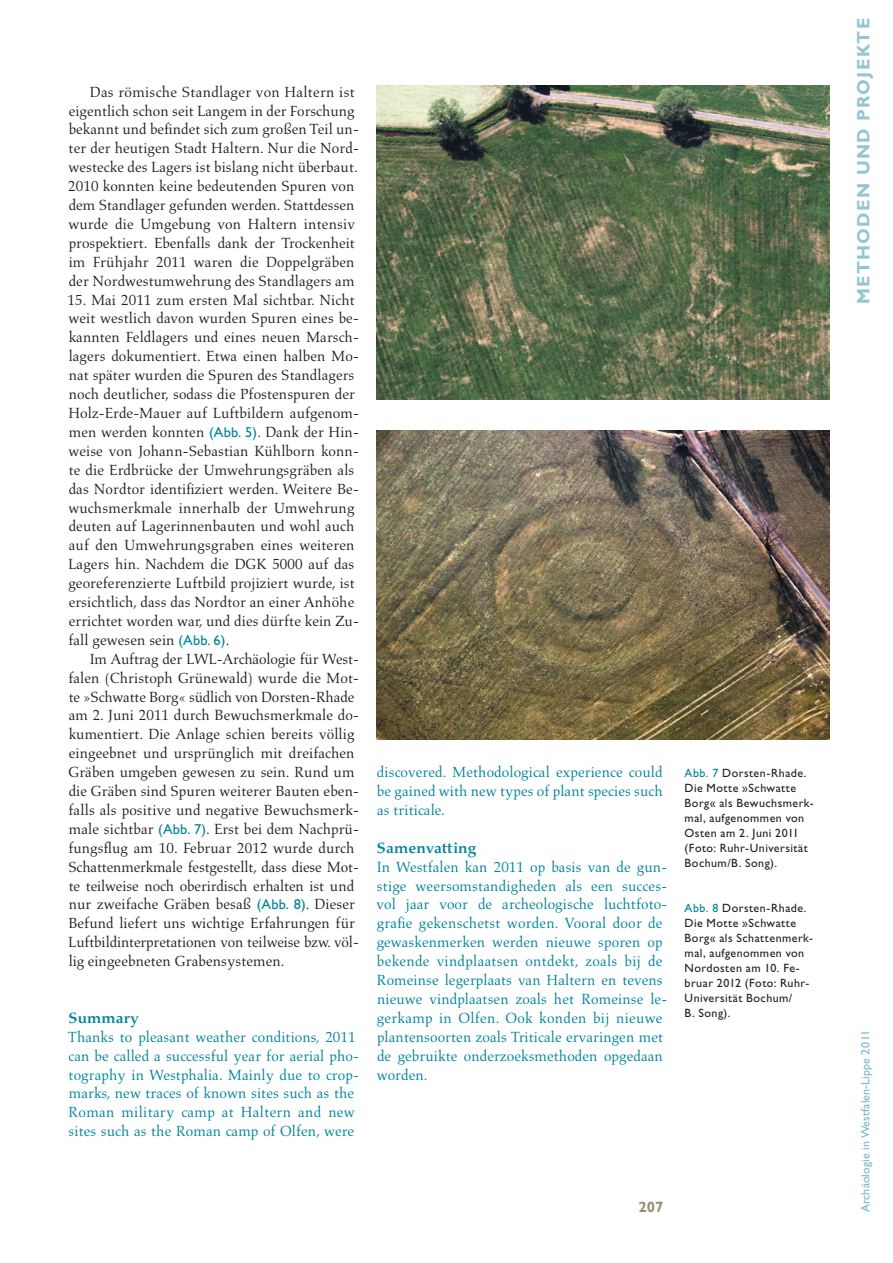
<style>
.page{position:relative;width:893px;height:1263px;background:#fff}
.page>*{position:absolute;margin:0;border:0;box-sizing:border-box;transform-origin:0 0}
.t1{font:18px "Gill Sans Std Bold 4";letter-spacing:.07em;color:#94c6d2}
.t2{font:15px/18.9px "Aldus LT Std";letter-spacing:.005em;color:#231f20}
.t3{font:15px/18.9px "Aldus LT Std";letter-spacing:.005em;color:#00849a}
.t4{font:15px "Aldus Nova Bold 2";letter-spacing:.015em;color:#00849a}
.t5{font:15px "Gill Sans Std Bold 16";color:#9c8c6f}
.t6{font:12px/15px "Gill Sans Std 25";letter-spacing:.04em;color:#231f20}
.t7{font:12px "Gill Sans Std 3";letter-spacing:.01em;color:#79b9c7}
.s1{font-family:"Gill Sans Std 25";font-size:14.4px;color:#00849a}
.s2{color:#00849a}
</style>
<div class="page">
<img style="left:376px;top:85px;width:453px;height:314px">
<img style="left:376px;top:430px;width:453px;height:309px">
<p class="t2" style="left:68px;top:82px;width:292px;text-indent:22px">Das römische Standlager von Haltern ist eigentlich schon seit Langem in der Forschung bekannt und befindet sich zum großen Teil un&shy;ter der heutigen Stadt Haltern. Nur die Nord&shy;westecke des Lagers ist bislang nicht überbaut.<br>2010 konnten keine bedeutenden Spuren von dem Standlager gefunden werden. Stattdessen wurde die Umgebung von Haltern intensiv prospektiert. Ebenfalls dank der Trockenheit im Frühjahr 2011 waren die Doppelgräben der Nordwestumwehrung des Standlagers am</p>
<p class="t2" style="left:68px;top:290px;width:293px">15. Mai 2011 zum ersten Mal sichtbar. Nicht weit westlich davon wurden Spuren eines be&shy;kannten Feldlagers und eines neuen Marsch&shy;lagers dokumentiert. Etwa einen halben Mo&shy;nat später wurden die Spuren des Standlagers noch deutlicher, sodass die Pfostenspuren der Holz-Erde-Mauer auf Luftbildern aufgenom&shy;men werden konnten <span class="s1">(Abb. 5)</span>. Dank der Hin&shy;weise von Johann-Sebastian Kühlborn konn&shy;te die Erdbrücke der Umwehrungsgräben als das Nordtor identifiziert werden. Weitere Be&shy;wuchsmerkmale innerhalb der Umwehrung deuten auf Lagerinnenbauten und wohl auch auf den Umwehrungsgraben eines weiteren Lagers hin. Nachdem die DGK 5000 auf das georeferenzierte Luftbild projiziert wurde, ist ersichtlich, dass das Nordtor an einer Anhöhe errichtet worden war, und dies dürfte kein Zu&shy;fall gewesen sein <span class="s1">(Abb. 6)</span>.</p>
<p class="t2" style="left:68px;top:649px;width:292px;text-indent:21px">Im Auftrag der LWL-Archäologie für West&shy;falen (Christoph Grünewald) wurde die Mot&shy;te »Schwatte Borg« südlich von Dorsten-Rhade am 2. Juni 2011 durch Bewuchsmerkmale do&shy;kumentiert. Die Anlage schien bereits völlig eingeebnet und ursprünglich mit dreifachen Gräben umgeben gewesen zu sein. Rund um die Gräben sind Spuren weiterer Bauten eben&shy;falls als positive und negative Bewuchsmerk&shy;male sichtbar <span class="s1">(Abb. 7)</span>. Erst bei dem Nachprü&shy;fungsflug am 10. Februar 2012 wurde durch Schattenmerkmale festgestellt, dass diese Mot&shy;te teilweise noch oberirdisch erhalten ist und nur zweifache Gräben besaß <span class="s1">(Abb. 8)</span>. Dieser Befund liefert uns wichtige Erfahrungen für Luftbildinterpretationen von teilweise bzw. völ&shy;lig eingeebneten Grabensystemen.</p>
<p class="t4" style="left:69px;top:1009px;width:71px">Summary</p>
<p class="t3" style="left:68px;top:1027px;width:293px">Thanks to pleasant weather conditions, 2011 can be called a successful year for aerial pho&shy;tography in Westphalia. Mainly due to crop&shy;marks, new traces of known sites such as the Roman military camp at Haltern and new sites such as the Roman camp of Olfen, were</p>
<p class="t3" style="left:377px;top:763px;width:287px;text-align:justify">discovered. Methodological experience could be gained with new types of plant species such as triticale.</p>
<p class="t4" style="left:377px;top:839px;width:101px">Samenvatting</p>
<p class="t3" style="left:377px;top:857px;width:292px">In Westfalen kan 2011 op basis van de gun&shy;stige weersomstandigheden als een succes&shy;vol jaar voor de archeologische luchtfoto&shy;grafie gekenschetst worden. Vooral door de gewaskenmerken werden nieuwe sporen op bekende vindplaatsen ontdekt, zoals bij de Romeinse legerplaats van Haltern en tevens nieuwe vindplaatsen zoals het Romeinse le&shy;gerkamp in Olfen. Ook konden bij nieuwe plantensoorten zoals Triticale ervaringen met de gebruikte onderzoeksmethoden opgedaan worden.</p>
<p class="t6" style="left:685px;top:766px;width:130px"><span class="s2">Abb. 7</span> Dorsten-Rhade.<br>Die Motte »Schwatte<br>Borg« als Bewuchsmerk&shy;mal, aufgenommen von<br>Osten am 2. Juni 2011 (Foto: Ruhr-Universität<br>Bochum/B. Song).</p>
<p class="t6" style="left:685px;top:901px;width:130px"><span class="s2">Abb. 8</span> Dorsten-Rhade.<br>Die Motte »Schwatte<br>Borg« als Schattenmerk&shy;mal, aufgenommen von<br>Nordosten am 10. Fe&shy;bruar 2012 (Foto: Ruhr-<br>Universität Bochum/<br>B. Song).</p>
<p class="t5" style="left:638px;top:1198px;width:26px">207</p>
<p class="t1" style="left:853px;top:304px;width:287px;rotate:-90deg">METHODEN UND PROJEKTE</p>
<p class="t7" style="left:859px;top:1212px;width:184px;rotate:-90deg">Archäologie in Westfalen-Lippe 2011</p>
</div>
